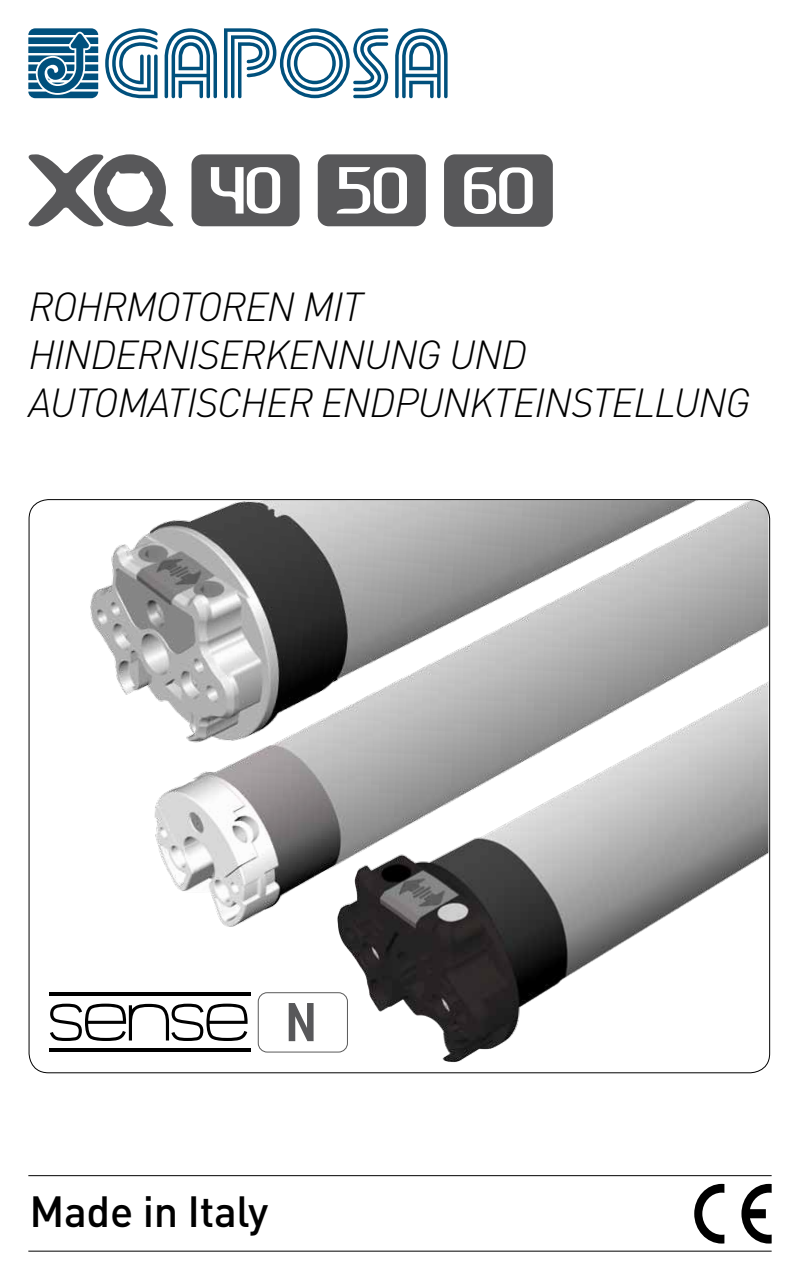
<style>
.page{position:relative;width:800px;height:1280px;background:#fff}
.page>*{position:absolute;margin:0;border:0;box-sizing:border-box;transform-origin:0 0}
.t1{font:51px "Ageonebold";color:#58585a}
.t2{font:500 43.1px "DIN Pro";letter-spacing:-.01em;color:#000}
.t3{font:italic 300 40px/48px "DIN Pro";letter-spacing:-.025em;color:#000}
</style>
<div class="page">
<svg style="left:28px;top:28px;width:70px;height:70px"></svg>
<svg style="left:105px;top:28px;width:53px;height:70px"></svg>
<svg style="left:165px;top:28px;width:52px;height:70px"></svg>
<svg style="left:395px;top:28px;width:53px;height:70px"></svg>
<svg style="left:224px;top:28px;width:164px;height:70px"></svg>
<hr style="left:28px;top:1175px;width:744px;height:1px;background:#000">
<hr style="left:28px;top:1251px;width:744px;height:1px;background:#000">
<svg style="left:694px;top:1184px;width:30px;height:60px"></svg>
<svg style="left:741px;top:1184px;width:31px;height:60px"></svg>
<svg style="left:28px;top:154px;width:146px;height:73px"></svg>
<svg style="left:191px;top:154px;width:109px;height:72px"></svg>
<svg style="left:318px;top:154px;width:108px;height:72px"></svg>
<svg style="left:444px;top:154px;width:109px;height:73px"></svg>
<img style="left:154px;top:778px;width:183px;height:149px">
<img style="left:337px;top:778px;width:431px;height:285px">
<img style="left:90px;top:500px;width:678px;height:278px">
<div style="left:258px;top:992px;width:90px;height:61px;border:1px solid #595959;border-radius:9px"></div>
<svg style="left:50px;top:1004px;width:198px;height:37px"></svg>
<hr style="left:49px;top:1048px;width:201px;height:4px;background:#000">
<hr style="left:49px;top:992px;width:201px;height:4px;background:#000">
<p class="t3" style="left:28px;top:283px;width:724px">ROHRMOTOREN MIT<br>HINDERNISERKENNUNG UND<br>AUTOMATISCHER ENDPUNKTEINSTELLUNG</p>
<p class="t1" style="left:286px;top:1000px;width:31px">N</p>
<p class="t2" style="left:30px;top:1182px;width:240px">Made in Italy</p>
</div>
